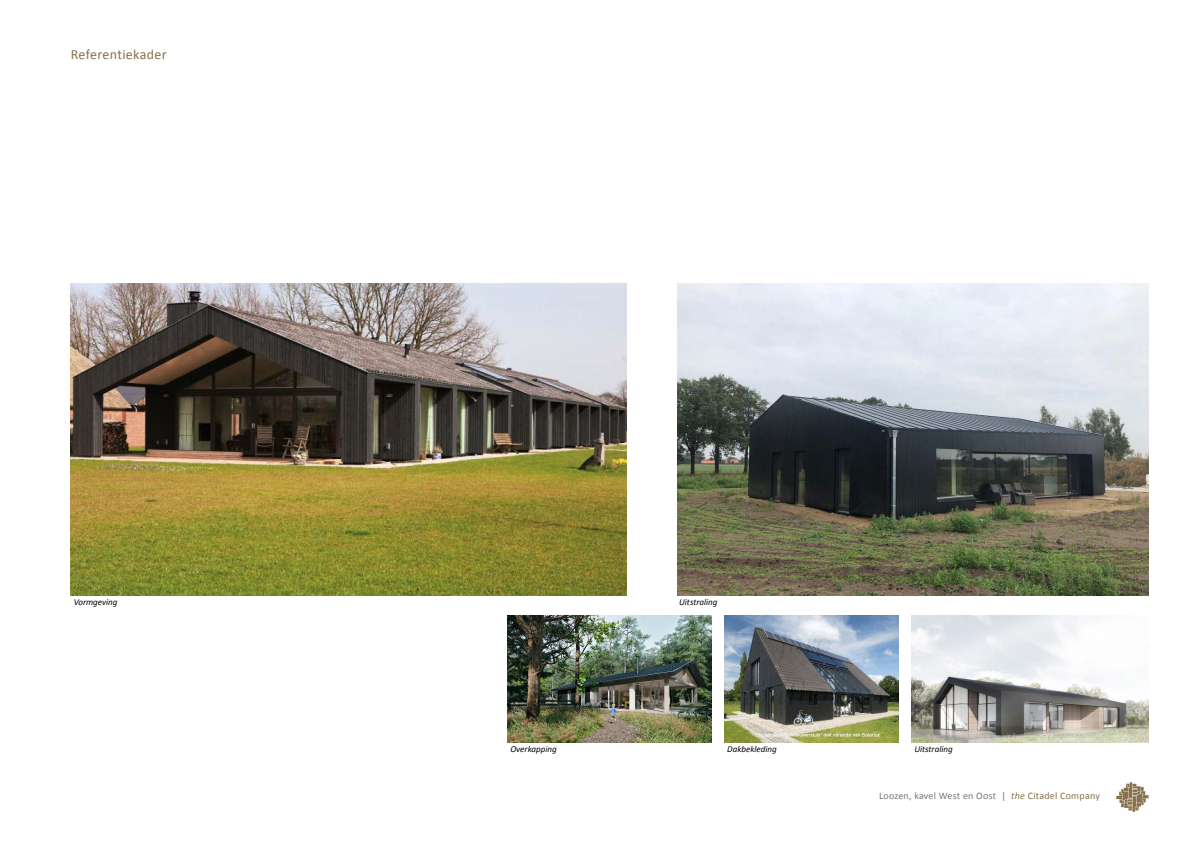
<style>
.page{position:relative;width:1191px;height:842px;background:#fff}
.page>*{position:absolute;margin:0;border:0;box-sizing:border-box;transform-origin:0 0}
.t1{font:14px "Calibri";letter-spacing:.025em;color:#87704c}
.t2{font:10px "Calibri";letter-spacing:.025em;color:#77777a}
.t3{font:italic 9px "Calibri";color:#000}
.s1{color:#87704c}
.s2{font-style:italic;color:#87704c}
</style>
<div class="page">
<img style="left:1116px;top:782px;width:32px;height:31px">
<img style="left:911px;top:615px;width:237px;height:128px">
<img style="left:724px;top:615px;width:175px;height:128px">
<img style="left:507px;top:615px;width:204px;height:128px">
<img style="left:677px;top:283px;width:471px;height:312px">
<img style="left:71px;top:283px;width:555px;height:312px">
<h1 class="t1" style="left:71px;top:45px;width:97px">Referentiekader</h1>
<p class="t3" style="left:74px;top:596px;width:45px">Vormgeving</p>
<p class="t3" style="left:679px;top:596px;width:40px">Uitstraling</p>
<p class="t3" style="left:510px;top:743px;width:48px">Overkapping</p>
<p class="t3" style="left:727px;top:743px;width:51px">Dakbekleding</p>
<p class="t3" style="left:914px;top:743px;width:40px">Uitstraling</p>
<p class="t2" style="left:879px;top:790px;width:222px">Loozen, kavel West en Oost <span class="s1">|</span> <span class="s2">the</span> <span class="s1">Citadel Company</span></p>
</div>
